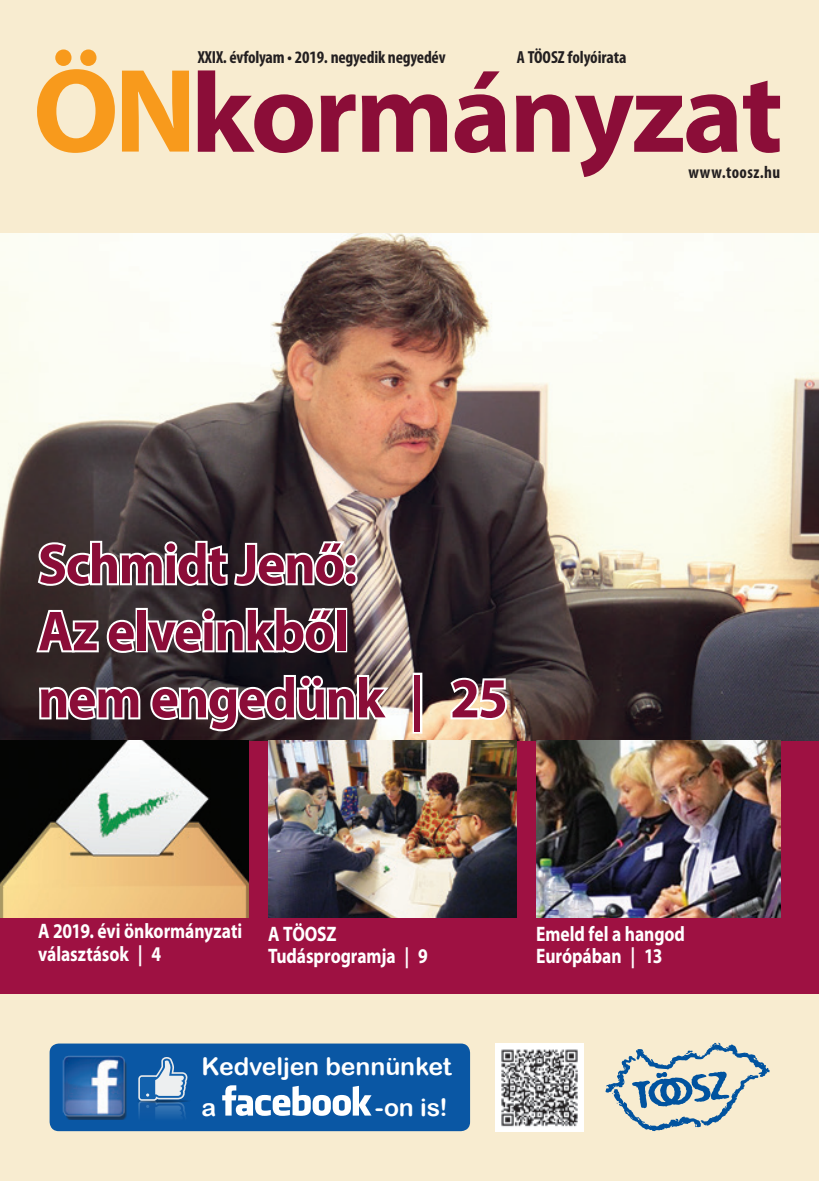
<style>
.page{position:relative;width:819px;height:1181px;background:#f8ecd0}
.page>*{position:absolute;margin:0;border:0;box-sizing:border-box;transform-origin:0 0}
.t1{font:700 114.45px "Myriad Pro";letter-spacing:-.02em;color:#8b0d38}
.t2{font:700 56.88px/67px "Myriad Pro";letter-spacing:-.025em;color:#8b0d38;scale:.94 1}
.t3{font:24.32px/40.6px "Arial Rounded MT Bold";letter-spacing:-.005em;color:#fff}
.t4{font:700 21px/22.8px "Myriad Pro";letter-spacing:-.005em;color:#fff;scale:.83 1}
.t5{font:700 condensed 17.5px "Myriad Pro";letter-spacing:-.01em;color:#231f20}
.t6{font:700 condensed 17.5px "Myriad Pro";letter-spacing:.025em;color:#231f20}
.s1{font-size:120.05px;color:#f89a1c}
</style>
<div class="page">
<div style="left:0;top:662px;width:819px;height:331px;background:#9e1142"></div>
<img style="left:495px;top:1043px;width:88px;height:88px">
<svg style="left:605px;top:1042px;width:164px;height:89px"></svg>
<div style="left:50px;top:1043px;width:420px;height:88px;background:#0a57a4;border-radius:9px"></div>
<div style="left:137px;top:1098px;width:54px;height:5px;background:#0a549f"></div>
<svg style="left:138px;top:1057px;width:50px;height:75px"></svg>
<div style="left:66px;top:1059px;width:61px;height:61px;background:#231f20;opacity:.55"></div>
<img style="left:62px;top:1055px;width:64px;height:62px">
<svg style="left:222px;top:1085px;width:149px;height:31px"></svg>
<img style="left:0;top:233px;width:819px;height:507px">
<svg style="left:35px;top:538px;width:324px;height:50px;background:#8c8687"></svg>
<svg style="left:34px;top:605px;width:304px;height:50px;background:#888284"></svg>
<div style="left:335px;top:608px;width:12px;height:44px;border:4px solid #fff"></div>
<svg style="left:37px;top:685px;width:105px;height:37px;background:#9d989a"></svg>
<svg style="left:148px;top:673px;width:245px;height:60px;background:#857f80"></svg>
<div style="left:412px;top:672px;width:10px;height:61px;border:4px solid #fff"></div>
<svg style="left:446px;top:675px;width:63px;height:47px;background:#c4b7aa"></svg>
<img style="left:0;top:740px;width:248px;height:177px">
<img style="left:268px;top:740px;width:248px;height:177px">
<img style="left:536px;top:740px;width:244px;height:177px">
<p class="t5" style="left:198px;top:46px;width:249px">XXIX. évfolyam • 2019. negyedik negyedév</p>
<p class="t5" style="left:517px;top:46px;width:111px">A TÖOSZ folyóirata</p>
<h1 class="t1" style="left:33px;top:39px;width:751px"><span class="s1">ÖN</span>kormányzat</h1>
<p class="t6" style="left:688px;top:161px;width:93px">www.toosz.hu</p>
<h2 class="t2" style="left:38px;top:529px;width:501px">Schmidt Jenő:<br>Az elveinkből<br>nem engedünk | 25</h2>
<p class="t4" style="left:38px;top:919px;width:247px">A 2019. évi önkormányzati választások | 4</p>
<p class="t4" style="left:268px;top:921px;width:194px">A TÖOSZ<br>Tudásprogramja | 9</p>
<p class="t4" style="left:536px;top:921px;width:181px">Emeld fel a hangod<br>Európában | 13</p>
<p class="t3" style="left:201px;top:1046px;width:252px">Kedveljen bennünket a</p>
<p class="t3" style="left:375px;top:1086px;width:74px">-on is!</p>
</div>
